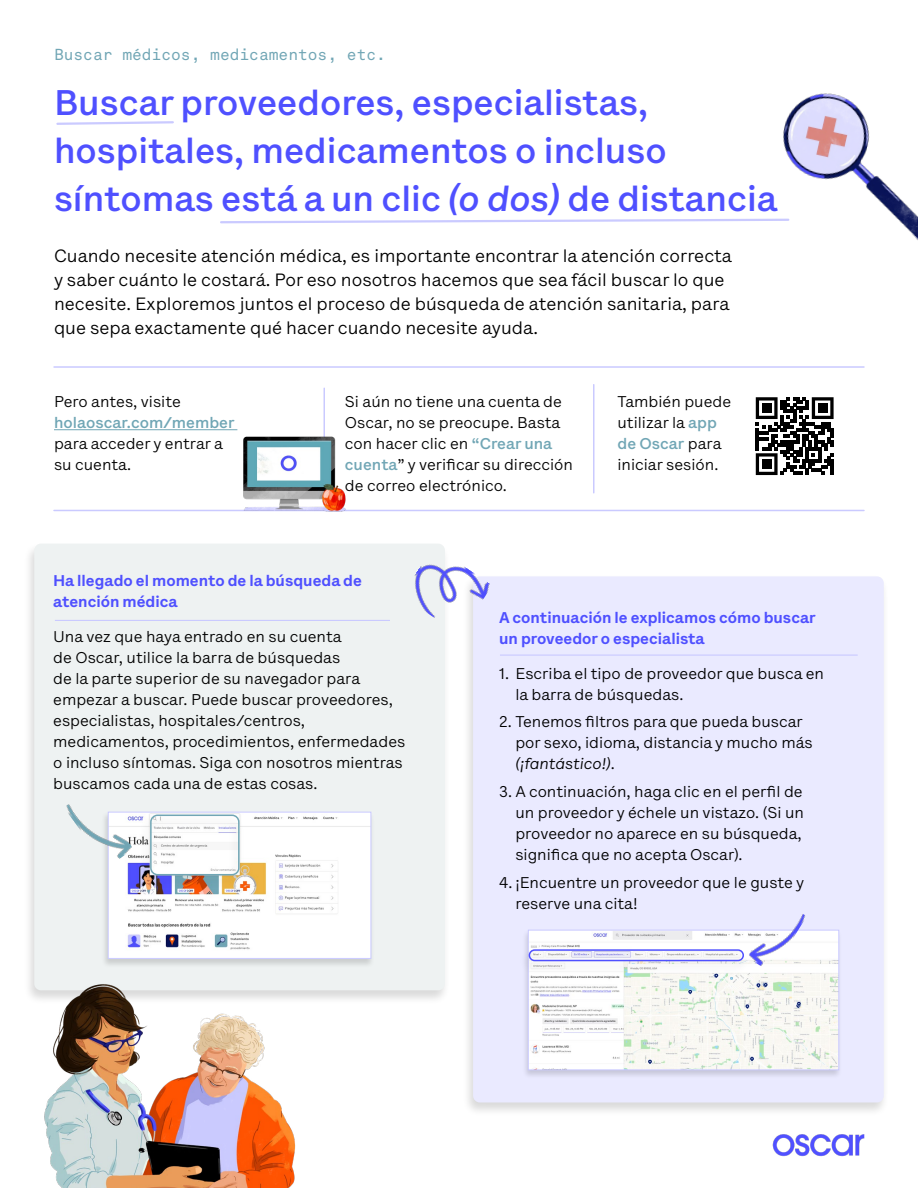
<style>
.page{position:relative;width:918px;height:1188px;background:#fff}
.page>*{position:absolute;margin:0;border:0;box-sizing:border-box;transform-origin:0 0}
.t1{font:500 36px/48px "Lettera Text LL";color:#4f50ff}
.t2{font:18px/24px "Lettera Text LL";color:#000}
.t3{font:15.75px/21px "Lettera Text LL";color:#000}
.t4{font:700 15.75px/21px "Lettera Text LL";color:#4f50ff}
.t5{font:15.75px "Akkurat Mono LL";color:#71a6b5}
.t6{font:500 15.75px "Lettera Text LL";color:#70a6b5}
.s1{font-style:italic}
.s2{font-weight:500;color:#71a6b5}
</style>
<div class="page">
<svg style="left:220px;top:219px;width:515px;height:5px"></svg>
<div style="left:24px;top:542px;width:427px;height:463px;background:#000;opacity:.15"></div>
<div style="left:34px;top:544px;width:411px;height:446px;background:#eef2f2;border-radius:7px"></div>
<div style="left:462px;top:575px;width:428px;height:542px;background:#000;opacity:.15"></div>
<div style="left:473px;top:576px;width:411px;height:526px;background:#eaeaff;border-radius:7px"></div>
<svg style="left:56px;top:121px;width:118px;height:4px"></svg>
<img style="left:773px;top:1134px;width:91px;height:23px">
<hr style="left:54px;top:510px;width:810px;height:1px;background:#cacaff">
<hr style="left:54px;top:366px;width:810px;height:2px;background:#cacaff">
<hr style="left:54px;top:429px;width:183px;height:1px;background:#70a6b5">
<hr style="left:593px;top:385px;width:1px;height:108px;background:#cacaff">
<hr style="left:324px;top:388px;width:1px;height:108px;background:#cacaff">
<img style="left:226px;top:430px;width:130px;height:82px">
<svg style="left:756px;top:397px;width:78px;height:78px"></svg>
<div style="left:762px;top:403px;width:9px;height:10px;background:#000"></div>
<div style="left:818px;top:403px;width:9px;height:10px;background:#000"></div>
<div style="left:762px;top:459px;width:9px;height:10px;background:#000"></div>
<div style="left:102px;top:811px;width:273px;height:157px;background:#000;opacity:.15"></div>
<img style="left:110px;top:814px;width:259px;height:143px">
<div style="left:108px;top:812px;width:263px;height:147px;border:1px solid #cacaff"></div>
<div style="left:522px;top:929px;width:321px;height:150px;background:#000;opacity:.15"></div>
<img style="left:530px;top:932px;width:307px;height:136px">
<div style="left:528px;top:930px;width:311px;height:140px;border:1px solid #cacaff"></div>
<img style="left:414px;top:546px;width:79px;height:89px">
<hr style="left:55px;top:620px;width:335px;height:1px;background:#cacaff">
<hr style="left:500px;top:655px;width:358px;height:1px;background:#cacaff">
<img style="left:28px;top:954px;width:284px;height:234px">
<div style="left:519px;top:948px;width:231px;height:28px;background:#000;opacity:.15"></div>
<div style="left:529px;top:949px;width:215px;height:12px;border:2px solid #4f50ff;border-radius:5px"></div>
<div style="left:139px;top:813px;width:106px;height:77px;background:#000;opacity:.15"></div>
<div style="left:150px;top:815px;width:90px;height:60px;border:2px solid #71a6b5;border-radius:7px"></div>
<img style="left:747px;top:914px;width:60px;height:59px">
<img style="left:66px;top:804px;width:67px;height:64px">
<img style="left:735px;top:93px;width:183px;height:147px">
<p class="t5" style="left:54px;top:44px;width:334px">Buscar médicos, medicamentos, etc.</p>
<h1 class="t1" style="left:54px;top:78px;width:725px">Buscar proveedores, especialistas, hospitales, medicamentos o incluso síntomas está a un clic <span class="s1">(o dos)</span> de distancia</h1>
<p class="t2" style="left:54px;top:244px;width:680px">Cuando necesite atención médica, es importante encontrar la atención correcta y saber cuánto le costará. Por eso nosotros hacemos que sea fácil buscar lo que necesite. Exploremos juntos el proceso de búsqueda de atención sanitaria, para que sepa exactamente qué hacer cuando necesite ayuda.</p>
<p class="t3" style="left:54px;top:391px;width:128px">Pero antes, visite</p>
<p class="t6" style="left:54px;top:413px;width:182px">holaoscar.com/member</p>
<p class="t3" style="left:54px;top:433px;width:171px">para acceder y entrar a su cuenta.</p>
<p class="t3" style="left:345px;top:391px;width:230px">Si aún no tiene una cuenta de<br>Oscar, no se preocupe. Basta con hacer clic en <span class="s2">“Crear una cuenta</span>” y verificar su dirección de correo electrónico.</p>
<p class="t3" style="left:617px;top:391px;width:115px">También puede utilizar la <span class="s2">app de Oscar</span> para iniciar sesión.</p>
<p class="t4" style="left:53px;top:570px;width:310px">Ha llegado el momento de la búsqueda de atención médica</p>
<p class="t3" style="left:53px;top:626px;width:354px">Una vez que haya entrado en su cuenta<br>de Oscar, utilice la barra de búsquedas<br>de la parte superior de su navegador para empezar a buscar. Puede buscar proveedores, especialistas, hospitales/centros, medicamentos, procedimientos, enfermedades o incluso síntomas. Siga con nosotros mientras buscamos cada una de estas cosas.</p>
<p class="t4" style="left:499px;top:607px;width:318px">A continuación le explicamos cómo buscar un proveedor o especialista</p>
<p class="t3" style="left:515px;top:662px;width:310px;text-indent:-16px">1. Escriba el tipo de proveedor que busca en la barra de búsquedas.</p>
<p class="t3" style="left:515px;top:711px;width:299px;text-indent:-16px">2. Tenemos filtros para que pueda buscar por sexo, idioma, distancia y mucho más <span class="s1">(¡fantástico!)</span>.</p>
<p class="t3" style="left:515px;top:781px;width:290px;text-indent:-16px">3. A continuación, haga clic en el perfil de un proveedor y échele un vistazo. (Si un proveedor no aparece en su búsqueda, significa que no acepta Oscar).</p>
<p class="t3" style="left:515px;top:872px;width:290px;text-indent:-16px">4. ¡Encuentre un proveedor que le guste y reserve una cita!</p>
</div>
